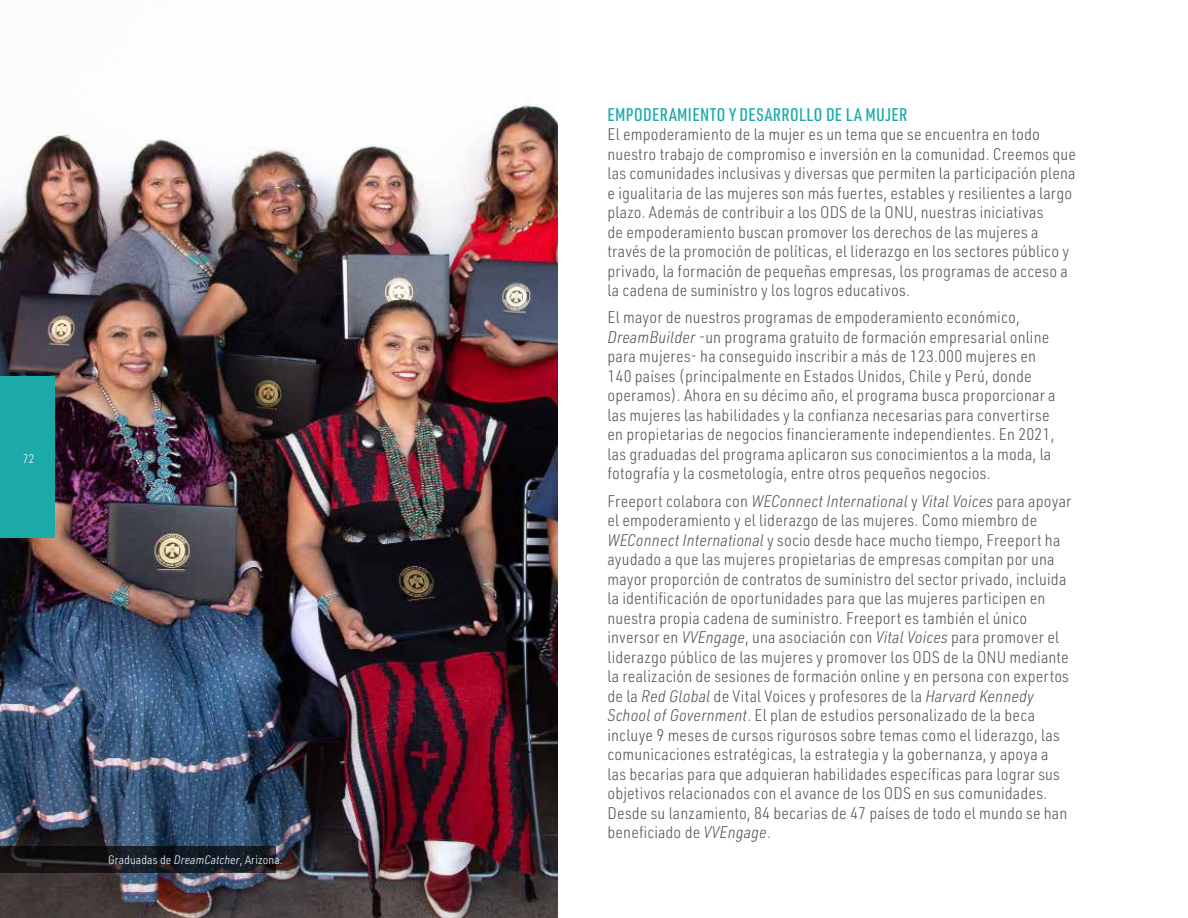
<style>
.page{position:relative;width:1188px;height:918px;background:#fff}
.page>*{position:absolute;margin:0;border:0;box-sizing:border-box;transform-origin:0 0}
.t1{font:500 18px "URWDIN Cond";letter-spacing:.02em;color:#1caaa9}
.t2{font:300 16.5px/19.5px "URWDIN Semi Cond";letter-spacing:.01em;color:#5a5553}
.t3{font:300 12px "URWDIN Semi Cond";letter-spacing:.01em;color:#fff}
.s1{font-style:italic}
</style>
<div class="page">
<img style="left:0;top:104px;width:557px;height:814px">
<div style="left:0;top:376px;width:55px;height:162px;background:#1caaa9"></div>
<svg style="left:0;top:847px;width:276px;height:26px"></svg>
<p class="t3" style="left:23px;top:451px;width:13px">72</p>
<p class="t3" style="left:108px;top:852px;width:176px">Graduadas de <span class="s1">DreamCatcher</span>, Arizona.</p>
<p class="t1" style="left:608px;top:103px;width:301px">EMPODERAMIENTO Y DESARROLLO DE LA MUJER</p>
<p class="t2" style="left:608px;top:124px;width:470px">El empoderamiento de la mujer es un tema que se encuentra en todo nuestro trabajo de compromiso e inversión en la comunidad. Creemos que las comunidades inclusivas y diversas que permiten la participación plena e igualitaria de las mujeres son más fuertes, estables y resilientes a largo plazo. Además de contribuir a los ODS de la ONU, nuestras iniciativas<br>de empoderamiento buscan promover los derechos de las mujeres a través de la promoción de políticas, el liderazgo en los sectores público y privado, la formación de pequeñas empresas, los programas de acceso a la cadena de suministro y los logros educativos.</p>
<p class="t2" style="left:608px;top:307px;width:450px">El mayor de nuestros programas de empoderamiento económico, <span class="s1">DreamBuilder</span> -un programa gratuito de formación empresarial online para mujeres- ha conseguido inscribir a más de 123.000 mujeres en 140 países (principalmente en Estados Unidos, Chile y Perú, donde operamos). Ahora en su décimo año, el programa busca proporcionar a las mujeres las habilidades y la confianza necesarias para convertirse en propietarias de negocios financieramente independientes. En 2021, las graduadas del programa aplicaron sus conocimientos a la moda, la fotografía y la cosmetología, entre otros pequeños negocios.</p>
<p class="t2" style="left:608px;top:490px;width:465px">Freeport colabora con <span class="s1">WEConnect International</span> y <span class="s1">Vital Voices</span> para apoyar el empoderamiento y el liderazgo de las mujeres. Como miembro de <span class="s1">WEConnect International</span> y socio desde hace mucho tiempo, Freeport ha ayudado a que las mujeres propietarias de empresas compitan por una mayor proporción de contratos de suministro del sector privado, incluida la identificación de oportunidades para que las mujeres participen en nuestra propia cadena de suministro. Freeport es también el único inversor en <span class="s1">VVEngage</span>, una asociación con <span class="s1">Vital Voices</span> para promover el liderazgo público de las mujeres y promover los ODS de la ONU mediante la realización de sesiones de formación online y en persona con expertos de la <span class="s1">Red Global</span> de Vital Voices y profesores de la <span class="s1">Harvard Kennedy School of Government</span>. El plan de estudios personalizado de la beca incluye 9 meses de cursos rigurosos sobre temas como el liderazgo, las comunicaciones estratégicas, la estrategia y la gobernanza, y apoya a<br>las becarias para que adquieran habilidades específicas para lograr sus objetivos relacionados con el avance de los ODS en sus comunidades.<br>Desde su lanzamiento, 84 becarias de 47 países de todo el mundo se han beneficiado de <span class="s1">VVEngage</span>.</p>
</div>
